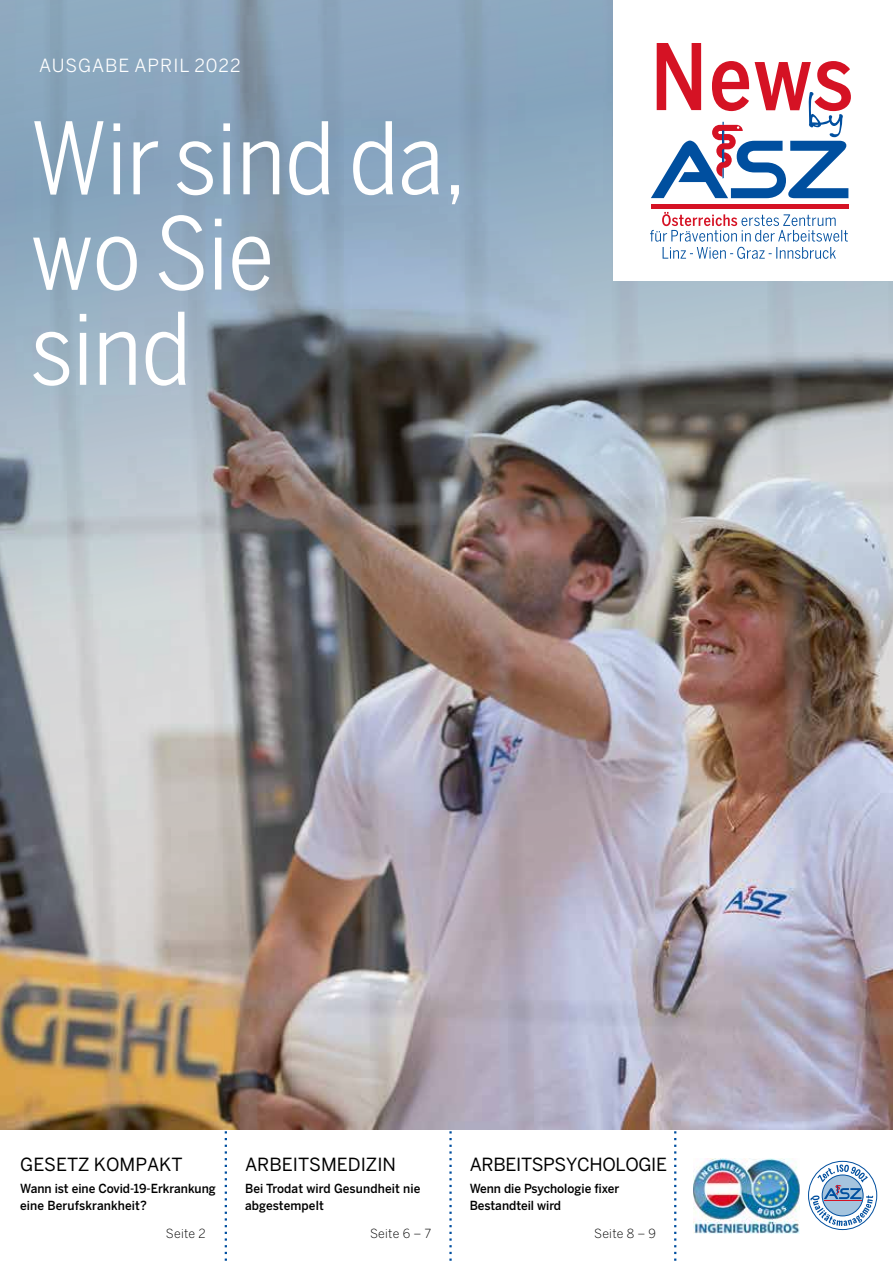
<style>
.page{position:relative;width:893px;height:1263px;background:#fff}
.page>*{position:absolute;margin:0;border:0;box-sizing:border-box;transform-origin:0 0}
.t1{font:condensed 98.85px/95.2px "Benton Sans";letter-spacing:-.005em;color:#fff}
.t2{font:500 condensed 90.6px "Benton Sans";color:#d51224}
.t3{font:18px "Benton Sans";color:#000}
.t4{font:18px "Benton Sans";letter-spacing:-.02em;color:#000}
.t5{font:18px "Benton Sans";letter-spacing:.06em;color:#fff}
.t6{font:500 12.45px/17.2px "Benton Sans";color:#000;scale:.95 1}
.t7{font:300 12.45px "Benton Sans";letter-spacing:.015em;color:#000}
</style>
<div class="page">
<img style="left:0;top:1077px;width:893px;height:52px">
<img style="left:0;top:673px;width:893px;height:404px">
<img style="left:0;top:0;width:893px;height:673px">
<svg style="left:449px;top:1131px;width:3px;height:130px"></svg>
<svg style="left:225px;top:1131px;width:2px;height:130px"></svg>
<svg style="left:674px;top:1131px;width:2px;height:130px"></svg>
<div style="left:613px;top:0;width:280px;height:280px;background:#fff"></div>
<svg style="left:808px;top:1161px;width:69px;height:68px"></svg>
<div style="left:808px;top:1161px;width:69px;height:69px;border:1px solid #004f9f;border-radius:50%"></div>
<svg style="left:810px;top:1164px;width:63px;height:62px"></svg>
<svg style="left:651px;top:92px;width:197px;height:106px"></svg>
<hr style="left:651px;top:204px;width:197px;height:4px;background:#d51224">
<img style="left:694px;top:1158px;width:106px;height:75px">
<svg style="left:650px;top:212px;width:198px;height:47px"></svg>
<h3 class="t5" style="left:39px;top:54px;width:203px">AUSGABE APRIL 2022</h3>
<h1 class="t1" style="left:31px;top:110px;width:437px">Wir sind da, wo Sie<br>sind</h1>
<h2 class="t2" style="left:651px;top:24px;width:204px">News</h2>
<h3 class="t3" style="left:20px;top:1154px;width:164px">GESETZ KOMPAKT</h3>
<p class="t6" style="left:20px;top:1180px;width:207px">Wann ist eine Covid-19-Erkrankung eine Berufskrankheit?</p>
<h3 class="t3" style="left:245px;top:1154px;width:152px">ARBEITSMEDIZIN</h3>
<p class="t6" style="left:245px;top:1180px;width:186px">Bei Trodat wird Gesundheit nie abgestempelt</p>
<h3 class="t4" style="left:470px;top:1154px;width:199px">ARBEITSPSYCHOLOGIE</h3>
<p class="t6" style="left:470px;top:1180px;width:159px">Wenn die Psychologie fixer<br>Bestandteil wird</p>
<p class="t7" style="left:166px;top:1226px;width:41px">Seite 2</p>
<p class="t7" style="left:370px;top:1226px;width:63px">Seite 6 – 7</p>
<p class="t7" style="left:594px;top:1226px;width:63px">Seite 8 – 9</p>
</div>
